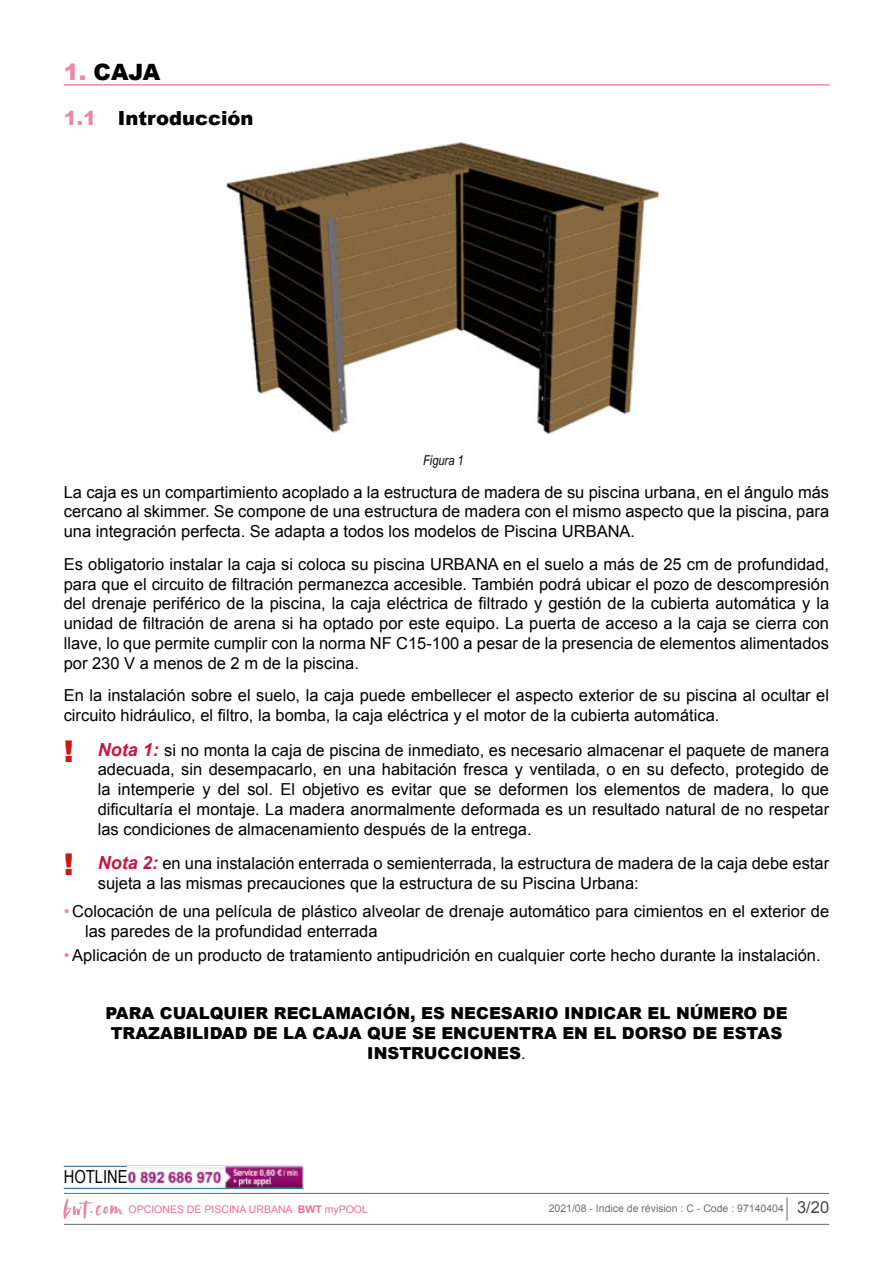
<style>
.page{position:relative;width:893px;height:1263px;background:#fff}
.page>*{position:absolute;margin:0;border:0;box-sizing:border-box;transform-origin:0 0}
.t1{font:900 22.5px "Arial";color:#000}
.t2{font:900 19.5px "Arial";color:#000}
.t3{font:18px "Arial Narrow";color:#000}
.t4{font:16.5px/19.8px "Arial";color:#000;text-align:justify}
.t5{font:900 16.5px/19.8px "Arial";color:#000;text-align:center}
.t6{font:italic 13.5px "Arial Narrow";color:#000}
.t7{font:10.5px "Arial";color:#706f6f}
.t8{font:10.5px "Arial";color:#ed6d96}
.s1{color:#f086a6}
.s2{font-weight:900;font-size:30px;color:#cd1719}
.s3{font-weight:700;font-style:italic;font-size:18px;color:#c81742}
.s4{font-weight:400}
.s5{font-weight:700}
.s6{font-size:16.5px;color:#474746}
</style>
<div class="page">
<hr style="left:64px;top:1193px;width:765px;height:1px;background:#676c6e">
<svg style="left:787px;top:1197px;width:1px;height:23px"></svg>
<svg style="left:63px;top:1199px;width:60px;height:20px"></svg>
<hr style="left:64px;top:1224px;width:765px;height:1px;background:#676c6e">
<hr style="left:64px;top:1166px;width:239px;height:1px;background:#1c5e94">
<hr style="left:64px;top:1188px;width:239px;height:1px;background:#005e90">
<img style="left:128px;top:1167px;width:175px;height:20px">
<hr style="left:64px;top:84px;width:765px;height:2px;background:#f086a6">
<img style="left:226px;top:142px;width:434px;height:292px">
<h1 class="t1" style="left:64px;top:56px;width:98px"><span class="s1">1.</span> CAJA</h1>
<p class="t2" style="left:64px;top:103px;width:191px"><span class="s1">1.1</span> Introducción</p>
<p class="t6" style="left:423px;top:451px;width:42px">Figura 1</p>
<p class="t4" style="left:64px;top:482px;width:767px">La caja es un compartimiento acoplado a la estructura de madera de su piscina urbana, en el ángulo más cercano al skimmer. Se compone de una estructura de madera con el mismo aspecto que la piscina, para una integración perfecta. Se adapta a todos los modelos de Piscina URBANA.</p>
<p class="t4" style="left:64px;top:554px;width:767px">Es obligatorio instalar la caja si coloca su piscina URBANA en el suelo a más de 25 cm de profundidad, para que el circuito de filtración permanezca accesible. También podrá ubicar el pozo de descompresión del drenaje periférico de la piscina, la caja eléctrica de filtrado y gestión de la cubierta automática y la unidad de filtración de arena si ha optado por este equipo. La puerta de acceso a la caja se cierra con llave, lo que permite cumplir con la norma NF C15-100 a pesar de la presencia de elementos alimentados por 230 V a menos de 2 m de la piscina.</p>
<p class="t4" style="left:64px;top:686px;width:767px">En la instalación sobre el suelo, la caja puede embellecer el aspecto exterior de su piscina al ocultar el circuito hidráulico, el filtro, la bomba, la caja eléctrica y el motor de la cubierta automática.</p>
<p class="t4" style="left:98px;top:740px;width:733px;text-indent:-34px"><span class="s2">!</span> <span class="s3">Nota 1:</span> si no monta la caja de piscina de inmediato, es necesario almacenar el paquete de manera adecuada, sin desempacarlo, en una habitación fresca y ventilada, o en su defecto, protegido de la intemperie y del sol. El objetivo es evitar que se deformen los elementos de madera, lo que dificultaría el montaje. La madera anormalmente deformada es un resultado natural de no respetar las condiciones de almacenamiento después de la entrega.</p>
<p class="t4" style="left:98px;top:854px;width:733px;text-indent:-34px"><span class="s2">!</span> <span class="s3">Nota 2:</span> en una instalación enterrada o semienterrada, la estructura de madera de la caja debe estar sujeta a las mismas precauciones que la estructura de su Piscina Urbana:</p>
<p class="t4" style="left:85px;top:902px;width:746px;text-indent:-21px"><span class="s1">•</span> Colocación de una película de plástico alveolar de drenaje automático para cimientos en el exterior de las paredes de la profundidad enterrada</p>
<p class="t4" style="left:64px;top:945px;width:758px"><span class="s1">•</span> Aplicación de un producto de tratamiento antipudrición en cualquier corte hecho durante la instalación.</p>
<p class="t5" style="left:105px;top:1003px;width:684px">PARA CUALQUIER RECLAMACIÓN, ES NECESARIO INDICAR EL NÚMERO DE<br>TRAZABILIDAD DE LA CAJA QUE SE ENCUENTRA EN EL DORSO DE ESTAS<br>INSTRUCCIONES<span class="s4">.</span></p>
<p class="t3" style="left:64px;top:1163px;width:65px">HOTLINE</p>
<p class="t8" style="left:129px;top:1202px;width:241px">OPCIONES DE PISCINA URBANA <span class="s5">BWT</span> myPOOL</p>
<p class="t7" style="left:549px;top:1201px;width:282px">2021/08 - Indice de révision : C - Code : 97140404 <span class="s6">3/20</span></p>
</div>
